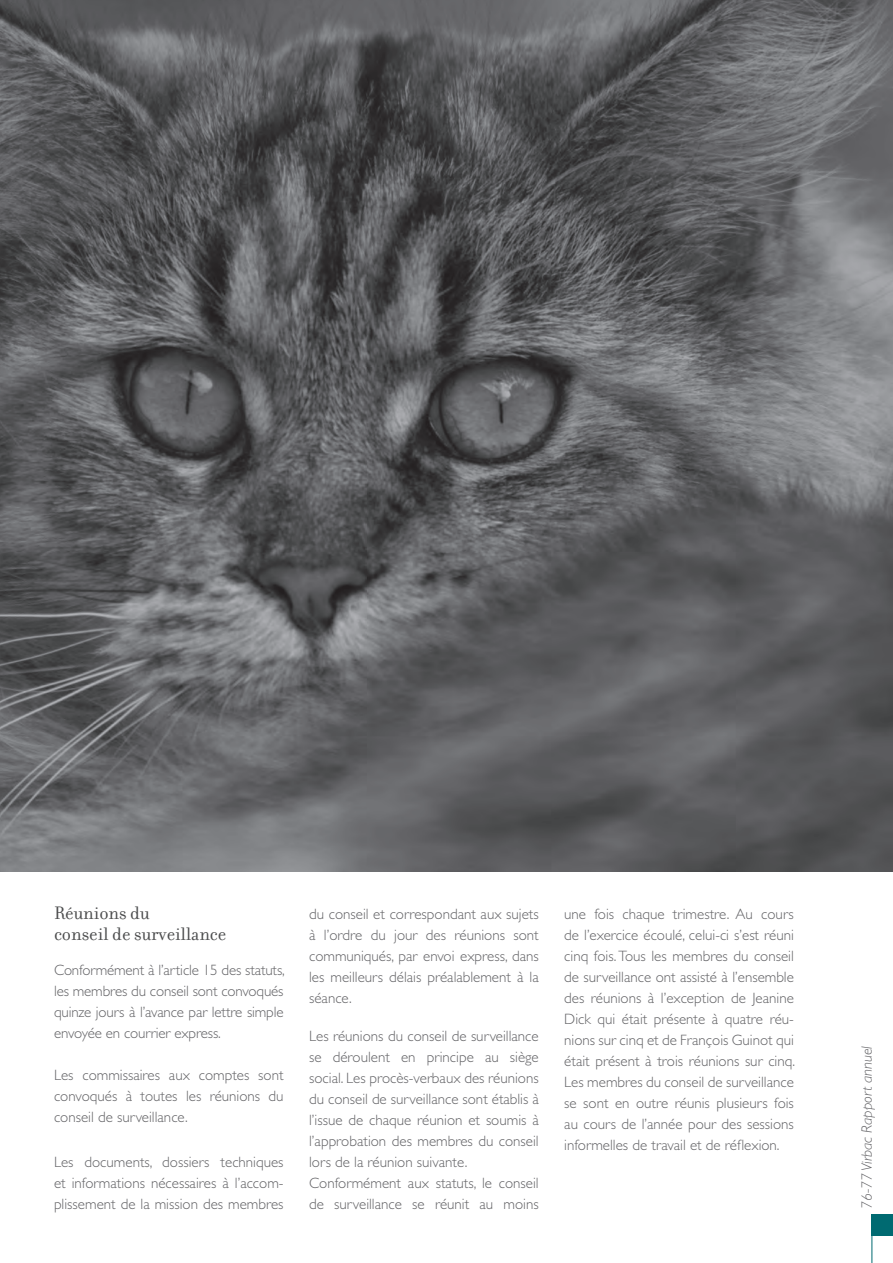
<style>
.page{position:relative;width:893px;height:1263px;background:#fff}
.page>*{position:absolute;margin:0;border:0;box-sizing:border-box;transform-origin:0 0}
.t1{font:19.5px/21px "Filosofia";color:#4b4c4d}
.t2{font:300 15px/21px "Gill Sans";color:#636366;text-align:justify}
.t3{font:italic 300 15px "Gill Sans";color:#636366}
</style>
<div class="page">
<hr style="left:872px;top:1217px;width:1px;height:46px;background:#006a71">
<div style="left:872px;top:1215px;width:21px;height:21px;background:#006a71"></div>
<img style="left:0;top:0;width:893px;height:872px">
<p class="t1" style="left:54px;top:903px;width:174px">Réunions du<br>conseil de surveillance</p>
<p class="t2" style="left:54px;top:959px;width:232px">Conformément à l’article 15 des statuts, les membres du conseil sont convoqués quinze jours à l’avance par lettre simple envoyée en courrier express.</p>
<p class="t2" style="left:54px;top:1064px;width:231px">Les commissaires aux comptes sont convoqués à toutes les réunions du conseil de surveillance.</p>
<p class="t2" style="left:54px;top:1151px;width:231px">Les documents, dossiers techniques et informations nécessaires à l’accom&shy;plissement de la mission des membres</p>
<p class="t2" style="left:309px;top:904px;width:231px">du conseil et correspondant aux sujets à l’ordre du jour des réunions sont communiqués, par envoi express, dans les meilleurs délais préalablement à la séance.</p>
<p class="t2" style="left:309px;top:1025px;width:231px;text-align:left">Les réunions du conseil de surveillance se déroulent en principe au siège social. Les procès-verbaux des réunions du conseil de surveillance sont établis à l’issue de chaque réunion et soumis à l’approbation des membres du conseil lors de la réunion suivante.<br>Conformément aux statuts, le conseil de surveillance se réunit au moins</p>
<p class="t2" style="left:564px;top:904px;width:232px">une fois chaque trimestre. Au cours de l’exercice écoulé, celui-ci s’est réuni cinq fois. Tous les membres du conseil de surveillance ont assisté à l’ensemble des réunions à l’exception de Jeanine Dick qui était présente à quatre réu&shy;nions sur cinq et de François Guinot qui était présent à trois réunions sur cinq.<br>Les membres du conseil de surveillance se sont en outre réunis plusieurs fois au cours de l’année pour des sessions informelles de travail et de réflexion.</p>
<p class="t3" style="left:858px;top:1209px;width:165px;rotate:-90deg">76-77 Virbac Rapport annuel</p>
</div>
